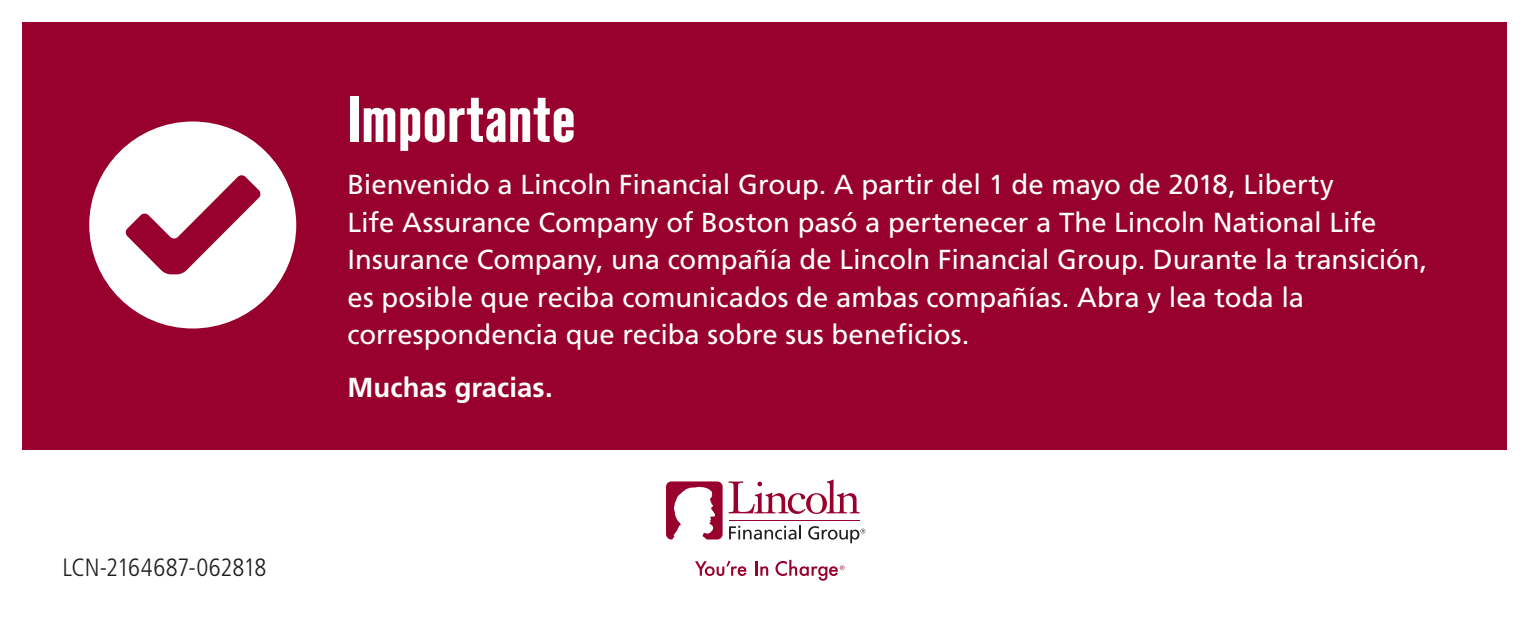
<style>
.page{position:relative;width:1530px;height:630px;background:#fff}
.page>*{position:absolute;margin:0;border:0;box-sizing:border-box;transform-origin:0 0}
.Subhead_1_DIN_PRO_Co{font:700 condensed 65px "Standard CT";color:#fff}
.Body_Main{font:27.5px/37.5px "Frutiger LT Std";letter-spacing:-.005em;color:#fff}
.Body_Main-2{font:700 27.5px "Frutiger LT Std";letter-spacing:.005em;color:#fff}
.t1{font:300 condensed 25px "Frutiger LT Std";letter-spacing:-.015em;color:#231f20}
</style>
<div class="page">
<div style="left:22px;top:22px;width:1486px;height:428px;background:#98012d"></div>
<svg style="left:729px;top:525px;width:72px;height:15px"></svg>
<svg style="left:666px;top:481px;width:57px;height:58px"></svg>
<svg style="left:729px;top:480px;width:131px;height:34px"></svg>
<hr style="left:729px;top:520px;width:130px;height:1px;background:#98012d">
<svg style="left:695px;top:561px;width:51px;height:15px"></svg>
<svg style="left:755px;top:561px;width:13px;height:15px"></svg>
<svg style="left:808px;top:526px;width:57px;height:17px"></svg>
<svg style="left:775px;top:560px;width:70px;height:21px"></svg>
<svg style="left:89px;top:122px;width:207px;height:207px;fill:#fff"></svg>
<p class="t1" style="left:62px;top:553px;width:206px">LCN-2164687-062818</p>
<p class="Subhead_1_DIN_PRO_Co" style="left:347px;top:83px;width:230px">Importante</p>
<p class="Body_Main" style="left:347px;top:166px;width:1082px">Bienvenido a Lincoln Financial Group. A partir del 1 de mayo de 2018, Liberty<br>Life Assurance Company of Boston pasó a pertenecer a The Lincoln National Life Insurance Company, una compañía de Lincoln Financial Group. Durante la transición, es posible que reciba comunicados de ambas compañías. Abra y lea toda la correspondencia que reciba sobre sus beneficios.</p>
<p class="Body_Main-2" style="left:347px;top:371px;width:207px">Muchas gracias.</p>
</div>
